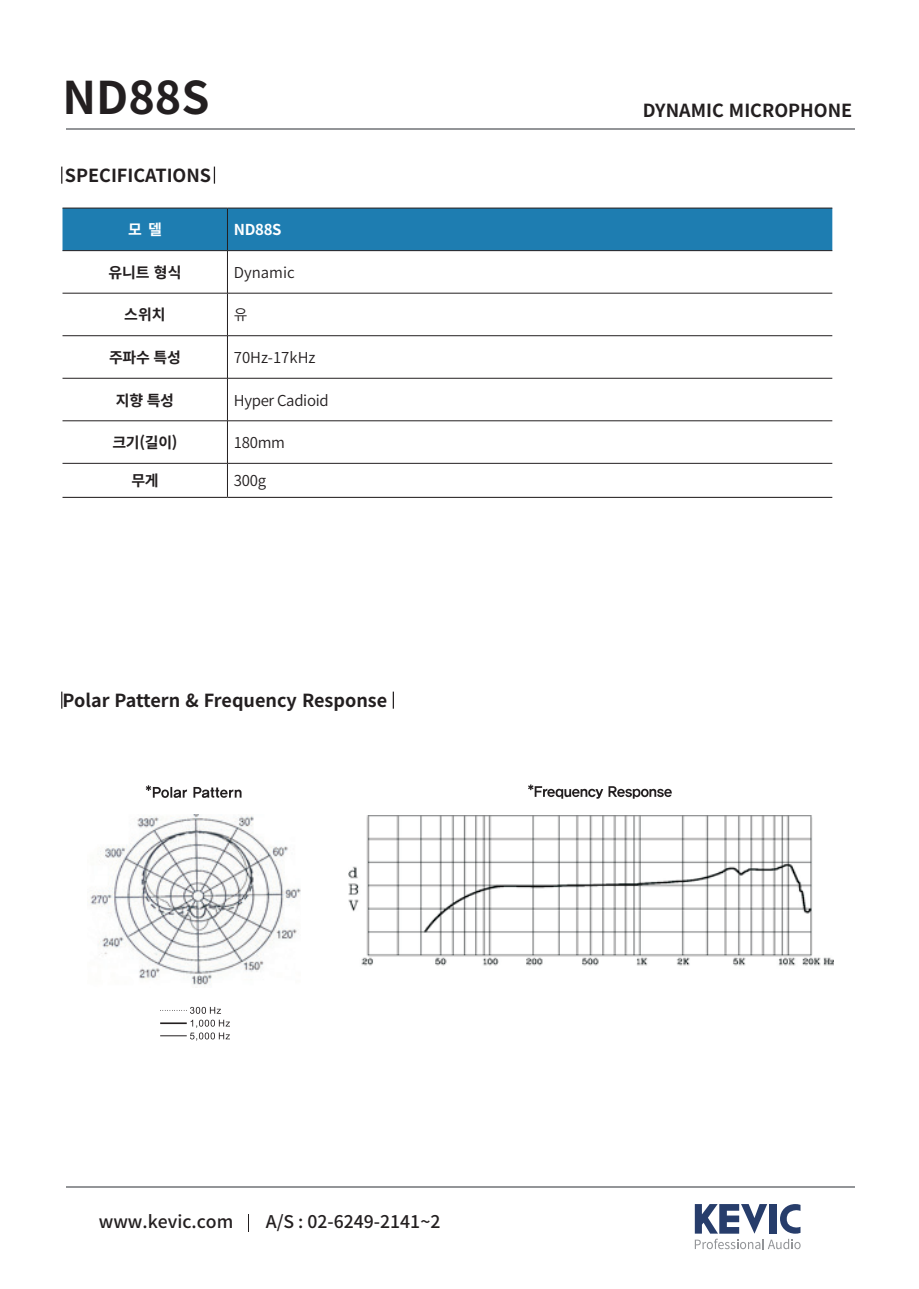
<style>
.page{position:relative;width:919px;height:1289px;background:#fff}
.page>*{position:absolute;margin:0;border:0;box-sizing:border-box;transform-origin:0 0}
.t1{font:700 45px "Noto Sans CJ Kkr";color:#231f20}
.t2{font:700 18px "Noto Sans CJ Kkr";color:#231f20}
.t3{font:500 17.4px "Noto Sans CJ Kkr";color:#231f20}
.t4{font:700 15px "Noto Sans CJ Kkr";letter-spacing:-.02em;color:#231f20}
.t5{font:600 15px "Noto Sans CJ Kkr";letter-spacing:-.02em;color:#231f20}
.t6{font:600 15px "Noto Sans CJ Kkr";color:#231f20}
.t7{font:700 15px "Noto Sans CJ Kkr";letter-spacing:-.02em;color:#fff}
</style>
<div class="page">
<svg style="left:694px;top:1204px;width:106px;height:45px"></svg>
<svg style="left:248px;top:1214px;width:1px;height:17px"></svg>
<hr style="left:66px;top:128px;width:788px;height:2px;background:#939598">
<hr style="left:66px;top:1186px;width:788px;height:2px;background:#939598">
<div style="left:62px;top:209px;width:770px;height:41px;background:#1e7db1"></div>
<hr style="left:227px;top:209px;width:1px;height:41px;background:#231f20">
<hr style="left:62px;top:250px;width:165px;height:1px;background:#231f20">
<hr style="left:227px;top:250px;width:605px;height:1px;background:#231f20">
<hr style="left:227px;top:251px;width:1px;height:42px;background:#231f20">
<hr style="left:62px;top:293px;width:165px;height:1px;background:#231f20">
<hr style="left:227px;top:293px;width:605px;height:1px;background:#231f20">
<hr style="left:227px;top:293px;width:1px;height:42px;background:#231f20">
<hr style="left:62px;top:335px;width:165px;height:1px;background:#231f20">
<hr style="left:227px;top:335px;width:605px;height:1px;background:#231f20">
<hr style="left:227px;top:336px;width:1px;height:42px;background:#231f20">
<hr style="left:62px;top:378px;width:165px;height:1px;background:#231f20">
<hr style="left:227px;top:378px;width:605px;height:1px;background:#231f20">
<hr style="left:227px;top:378px;width:1px;height:42px;background:#231f20">
<hr style="left:62px;top:420px;width:165px;height:1px;background:#231f20">
<hr style="left:227px;top:420px;width:605px;height:1px;background:#231f20">
<hr style="left:227px;top:421px;width:1px;height:42px;background:#231f20">
<hr style="left:62px;top:463px;width:165px;height:1px;background:#231f20">
<hr style="left:227px;top:463px;width:605px;height:1px;background:#231f20">
<hr style="left:227px;top:463px;width:1px;height:34px;background:#231f20">
<hr style="left:62px;top:207px;width:165px;height:2px;background:#231f20">
<hr style="left:227px;top:207px;width:605px;height:2px;background:#231f20">
<hr style="left:62px;top:497px;width:165px;height:1px;background:#231f20">
<hr style="left:227px;top:497px;width:605px;height:1px;background:#231f20">
<svg style="left:61px;top:167px;width:1px;height:17px"></svg>
<svg style="left:214px;top:167px;width:1px;height:17px"></svg>
<svg style="left:61px;top:691px;width:1px;height:17px"></svg>
<svg style="left:392px;top:691px;width:2px;height:17px"></svg>
<svg style="left:146px;top:785px;width:95px;height:13px"></svg>
<svg style="left:160px;top:1006px;width:61px;height:7px"></svg>
<img style="left:90px;top:814px;width:210px;height:171px">
<img style="left:349px;top:815px;width:484px;height:151px">
<svg style="left:528px;top:784px;width:143px;height:14px"></svg>
<svg style="left:160px;top:1019px;width:70px;height:21px"></svg>
<h1 class="t1" style="left:62px;top:72px;width:148px">ND88S</h1>
<p class="t2" style="left:65px;top:165px;width:148px">SPECIFICATIONS</p>
<p class="t7" style="left:128px;top:221px;width:35px">모 델</p>
<p class="t7" style="left:234px;top:221px;width:49px">ND88S</p>
<p class="t4" style="left:108px;top:264px;width:75px">유니트 형식</p>
<p class="t6" style="left:234px;top:264px;width:62px">Dynamic</p>
<p class="t4" style="left:124px;top:306px;width:43px">스위치</p>
<p class="t5" style="left:234px;top:306px;width:15px">유</p>
<p class="t4" style="left:109px;top:349px;width:73px">주파수 특성</p>
<p class="t6" style="left:234px;top:349px;width:83px">70Hz-17kHz</p>
<p class="t4" style="left:116px;top:391px;width:60px">지향 특성</p>
<p class="t5" style="left:234px;top:391px;width:96px">Hyper Cadioid</p>
<p class="t4" style="left:112px;top:434px;width:67px">크기(길이)</p>
<p class="t5" style="left:234px;top:434px;width:53px">180mm</p>
<p class="t4" style="left:131px;top:472px;width:29px">무게</p>
<p class="t5" style="left:234px;top:472px;width:34px">300g</p>
<p class="t2" style="left:62px;top:690px;width:326px">Polar Pattern &amp; Frequency Response</p>
<p class="t3" style="left:99px;top:1211px;width:136px">www.kevic.com</p>
<p class="t3" style="left:266px;top:1211px;width:176px">A/S : 02-6249-2141~2</p>
<p class="t2" style="left:642px;top:100px;width:211px">DYNAMIC MICROPHONE</p>
</div>
